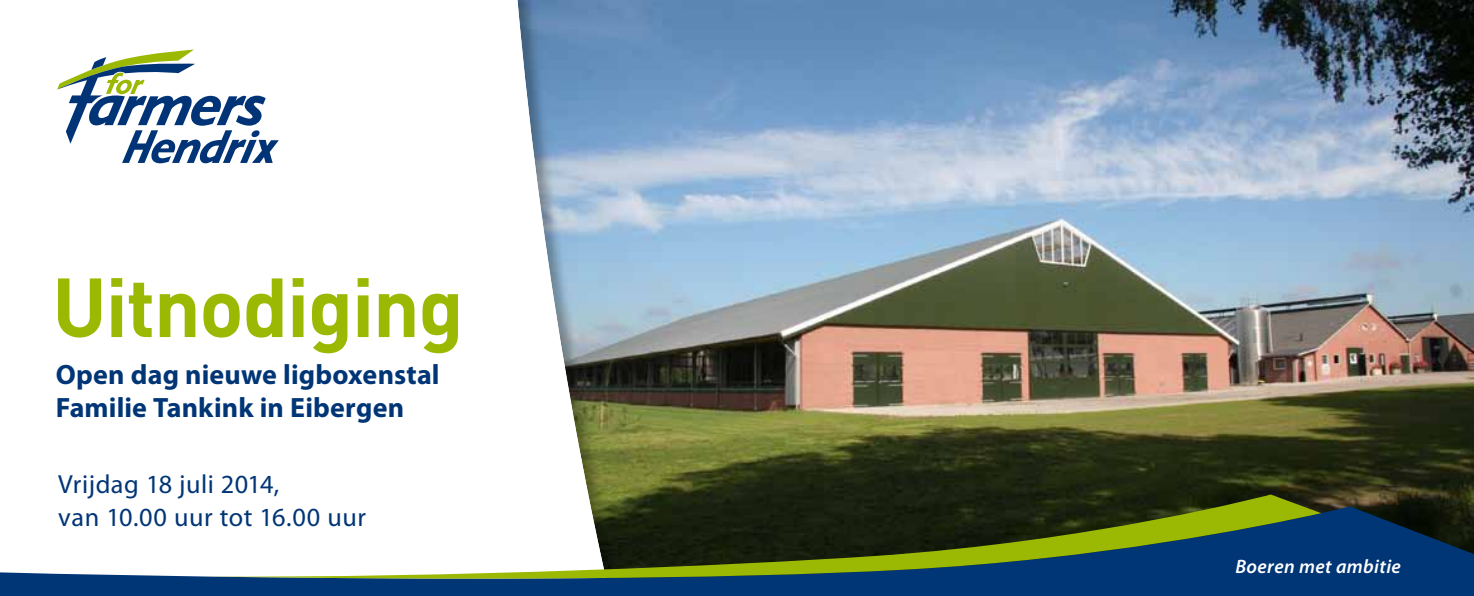
<style>
.page{position:relative;width:1474px;height:596px;background:#fff}
.page>*{position:absolute;margin:0;border:0;box-sizing:border-box;transform-origin:0 0}
.t1{font:700 82.25px "DIN Offc";letter-spacing:-.02em;color:#9bb903}
.t2{font:700 28px/33.2px "Myriad Pro";letter-spacing:.005em;color:#003576}
.t3{font:26.25px/33.2px "Myriad Pro";letter-spacing:.015em;color:#003576}
.t4{font:italic 600 19.43px "Myriad Pro";letter-spacing:.02em;color:#fff}
</style>
<div class="page">
<img style="left:613px;top:0;width:860px;height:506px">
<svg style="left:517px;top:0;width:96px;height:494px"></svg>
<svg style="left:57px;top:50px;width:222px;height:113px"></svg>
<svg style="left:0;top:506px;width:1473px;height:89px;fill:#003576"></svg>
<svg style="left:200px;top:494px;width:1121px;height:85px"></svg>
<h1 class="t1" style="left:52px;top:253px;width:413px">Uitnodiging</h1>
<p class="t2" style="left:56px;top:357px;width:385px">Open dag nieuwe ligboxenstal<br>Familie Tankink in Eibergen</p>
<p class="t3" style="left:58px;top:467px;width:309px">Vrijdag 18 juli 2014,<br>van 10.00 uur tot 16.00 uur</p>
<p class="t4" style="left:1235px;top:553px;width:167px">Boeren met ambitie</p>
</div>
